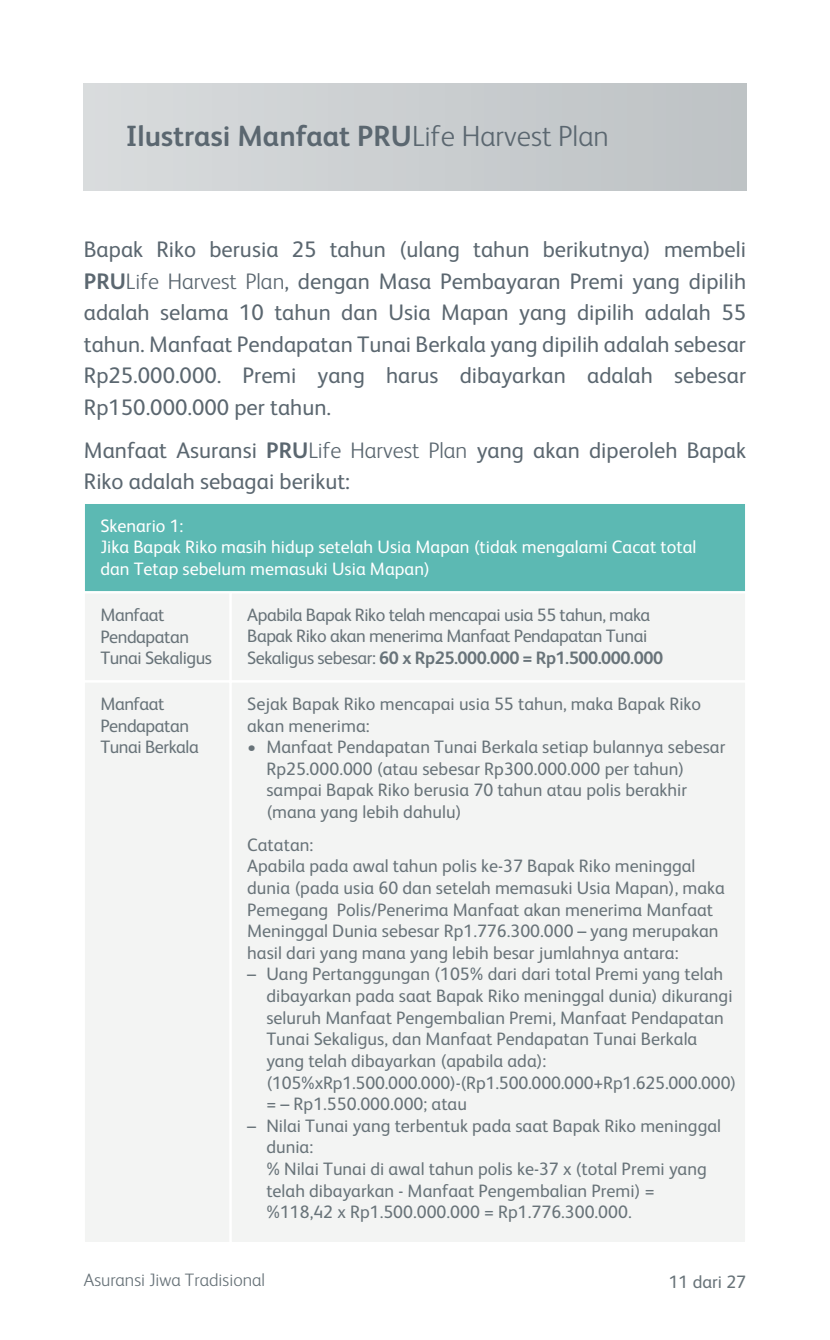
<style>
.page{position:relative;width:830px;height:1340px;background:#fff}
.page>*{position:absolute;margin:0;border:0;box-sizing:border-box;transform-origin:0 0}
.t1{font:700 29.25px "FS Albert Pro";color:#5b6770}
.t2{font:22.5px/31.5px "FS Albert Pro";color:#5b6770;text-align:justify}
.t3{font:18px/21.6px "FS Albert Pro";color:#687379}
.t4{font:18px/21.6px "FS Albert Pro";letter-spacing:-.025em;color:#687379}
.t5{font:18px/21.6px "FS Albert Pro";color:#fff}
.t6{font:300 18px "FS Albert Pro";color:#687379}
.s1{font-weight:300}
.s2{font-weight:700}
</style>
<div class="page">
<div style="left:83px;top:591px;width:149px;height:91px;background:#f3f4f3;border:2px solid #fff"></div>
<div style="left:229px;top:591px;width:518px;height:91px;background:#f3f4f3;border:2px solid #fff"></div>
<div style="left:83px;top:680px;width:149px;height:564px;background:#f3f4f3;border:2px solid #fff"></div>
<div style="left:229px;top:680px;width:518px;height:564px;background:#f3f4f3;border:2px solid #fff"></div>
<div style="left:83px;top:502px;width:664px;height:91px;background:#5cb9b3;border:2px solid #fff"></div>
<div style="left:84px;top:84px;width:661px;height:106px;background:linear-gradient(to right,#d9dcdd,#bdc2c4)"></div>
<h1 class="t1" style="left:126px;top:115px;width:484px">Ilustrasi Manfaat PRU<span class="s1">Life Harvest Plan</span></h1>
<p class="t2" style="left:84px;top:232px;width:663px">Bapak Riko berusia 25 tahun (ulang tahun berikutnya) membeli <span class="s2">PRU</span><span class="s1">Life Harvest Plan</span>, dengan Masa Pembayaran Premi yang dipilih adalah selama 10 tahun dan Usia Mapan yang dipilih adalah 55 tahun. Manfaat Pendapatan Tunai Berkala yang dipilih adalah sebesar Rp25.000.000. Premi yang harus dibayarkan adalah sebesar Rp150.000.000 per tahun.</p>
<p class="t2" style="left:84px;top:432px;width:663px">Manfaat Asuransi <span class="s2">PRU</span><span class="s1">Life Harvest Plan</span> yang akan diperoleh Bapak<br>Riko adalah sebagai berikut:</p>
<p class="t5" style="left:100px;top:513px;width:597px">Skenario 1:<br>Jika Bapak Riko masih hidup setelah Usia Mapan (tidak mengalami Cacat total dan Tetap sebelum memasuki Usia Mapan)</p>
<p class="t4" style="left:100px;top:602px;width:113px">Manfaat<br>Pendapatan<br>Tunai Sekaligus</p>
<p class="t4" style="left:247px;top:602px;width:417px">Apabila Bapak Riko telah mencapai usia 55 tahun, maka<br>Bapak Riko akan menerima Manfaat Pendapatan Tunai<br>Sekaligus sebesar: <span class="s2">60 x Rp25.000.000 = Rp1.500.000.000</span></p>
<p class="t4" style="left:100px;top:691px;width:100px">Manfaat<br>Pendapatan<br>Tunai Berkala</p>
<p class="t3" style="left:247px;top:691px;width:455px">Sejak Bapak Riko mencapai usia 55 tahun, maka Bapak Riko akan menerima:</p>
<p class="t3" style="left:266px;top:734px;width:460px;text-indent:-19px">• Manfaat Pendapatan Tunai Berkala setiap bulannya sebesar Rp25.000.000 (atau sebesar Rp300.000.000 per tahun) sampai Bapak Riko berusia 70 tahun atau polis berakhir (mana yang lebih dahulu)</p>
<p class="t3" style="left:247px;top:832px;width:479px">Catatan:<br>Apabila pada awal tahun polis ke-37 Bapak Riko meninggal dunia (pada usia 60 dan setelah memasuki Usia Mapan), maka Pemegang Polis/Penerima Manfaat akan menerima Manfaat Meninggal Dunia sebesar Rp1.776.300.000 – yang merupakan hasil dari yang mana yang lebih besar jumlahnya antara:</p>
<p class="t3" style="left:266px;top:962px;width:471px;text-indent:-19px">– Uang Pertanggungan (105% dari dari total Premi yang telah dibayarkan pada saat Bapak Riko meninggal dunia) dikurangi seluruh Manfaat Pengembalian Premi, Manfaat Pendapatan Tunai Sekaligus, dan Manfaat Pendapatan Tunai Berkala yang telah dibayarkan (apabila ada): (105%xRp1.500.000.000)-(Rp1.500.000.000+Rp1.625.000.000) = – Rp1.550.000.000; atau</p>
<p class="t3" style="left:266px;top:1113px;width:456px;text-indent:-19px">– Nilai Tunai yang terbentuk pada saat Bapak Riko meninggal dunia:<br>% Nilai Tunai di awal tahun polis ke-37 x (total Premi yang telah dibayarkan - Manfaat Pengembalian Premi) = %118,42 x Rp1.500.000.000 = Rp1.776.300.000.</p>
<p class="t6" style="left:84px;top:1267px;width:183px">Asuransi Jiwa Tradisional</p>
<p class="t3" style="left:668px;top:1269px;width:79px">11 dari 27</p>
</div>
